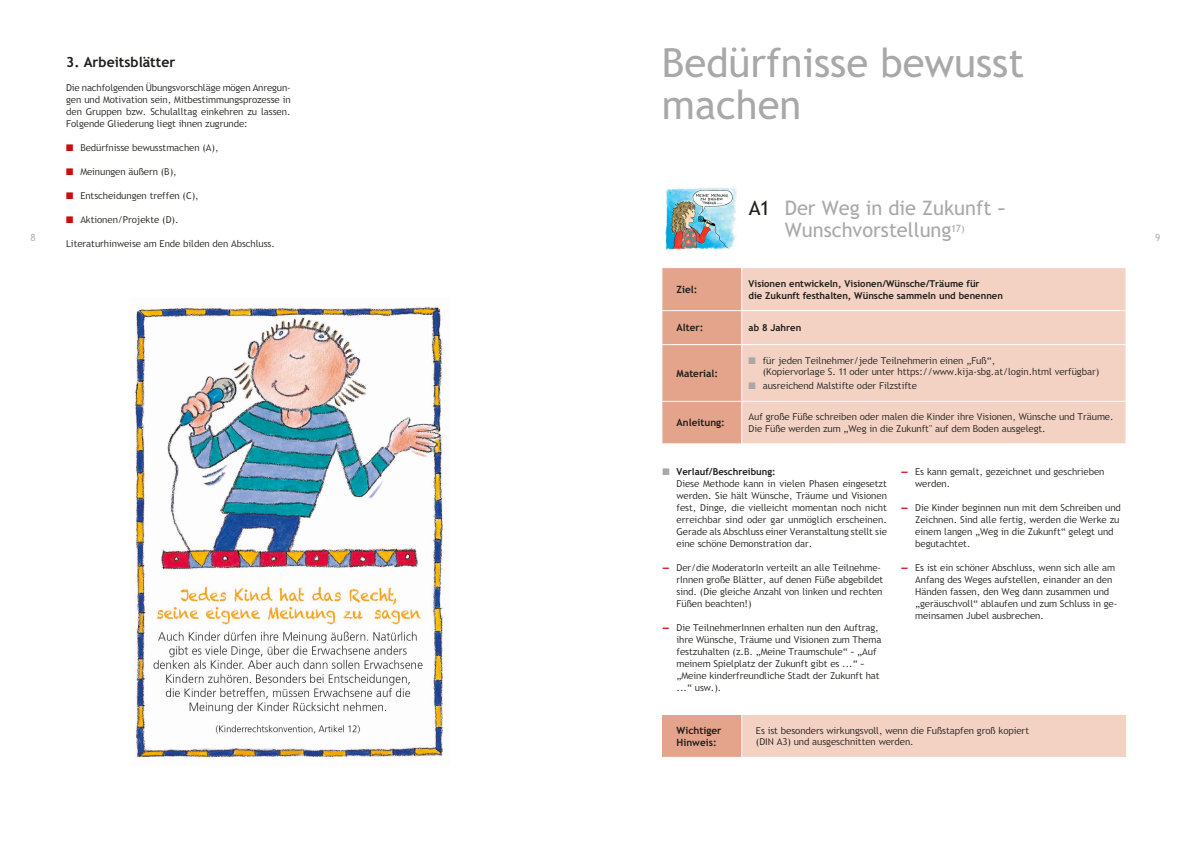
<style>
.page{position:relative;width:1191px;height:842px;background:#fff}
.page>*{position:absolute;margin:0;border:0;box-sizing:border-box;transform-origin:0 0}
.Titel_40_42_grau_nic{font:40px/42px "Trebuchet SBG2";color:#a8a8a8}
.Titel_20_22_grau_45{font:20px/22px "Trebuchet SBG2";color:#a8a8a8;text-align:center}
.Titel_14pt_Zwischenü{font:700 14px "Trebuchet SBG2";color:#1d1d1b}
.Tabelle_10pt_bold{font:700 10px/12px "Trebuchet SBG2";color:#1d1d1b}
.t1{font:10px "Trebuchet SBG2";color:#b2b2b2}
.FT_light_9_5_11_5_Bl{font:300 9.5px/12px "Trebuchet SBG2";color:#1d1d1b}
.Tabelle_light_9_5pt{font:300 9.5px/11.4px "Trebuchet SBG2";color:#1d1d1b}
.Tabelle_light_9_5pt-2{font:700 9.5px/11.4px "Trebuchet SBG2";color:#1d1d1b}
.s1{color:#d20b11}
.s2{color:#1d1d1b}
.s3{color:#a8a8a8}
.s4{font-weight:900;color:#d20b11}
</style>
<div class="page">
<img style="left:133px;top:306px;width:311px;height:453px">
<div style="left:744px;top:268px;width:381px;height:175px;background:#f3d2c4"></div>
<hr style="left:744px;top:310px;width:381px;height:1px;background:#fff">
<hr style="left:744px;top:344px;width:381px;height:1px;background:#fff">
<hr style="left:744px;top:401px;width:381px;height:1px;background:#fff">
<svg style="left:662px;top:268px;width:82px;height:176px;background:#e5a890"></svg>
<img style="left:665px;top:188px;width:71px;height:61px">
<div style="left:662px;top:715px;width:79px;height:43px;background:#e4a48b"></div>
<div style="left:741px;top:715px;width:384px;height:43px;background:#f3d2c4"></div>
<hr style="left:662px;top:757px;width:79px;height:1px;background:#fff">
<hr style="left:741px;top:757px;width:384px;height:1px;background:#fff">
<hr style="left:741px;top:715px;width:1px;height:42px;background:#fff">
<p class="Titel_40_42_grau_nic" style="left:662px;top:42px;width:364px">Bedürfnisse bewusst machen</p>
<p class="Titel_14pt_Zwischenü" style="left:66px;top:53px;width:111px">3. Arbeitsblätter</p>
<p class="FT_light_9_5_11_5_Bl" style="left:66px;top:82px;width:226px;text-align:justify">Die nachfolgenden Übungsvorschläge mögen Anregun&shy;gen und Motivation sein, Mitbestimmungsprozesse in den Gruppen bzw. Schulalltag einkehren zu lassen.<br>Folgende Gliederung liegt ihnen zugrunde:</p>
<p class="FT_light_9_5_11_5_Bl" style="left:66px;top:142px;width:154px"><span class="s1">■</span> Bedürfnisse bewusstmachen (A),</p>
<p class="FT_light_9_5_11_5_Bl" style="left:66px;top:166px;width:112px"><span class="s1">■</span> Meinungen äußern (B),</p>
<p class="FT_light_9_5_11_5_Bl" style="left:66px;top:190px;width:134px"><span class="s1">■</span> Entscheidungen treffen (C),</p>
<p class="FT_light_9_5_11_5_Bl" style="left:66px;top:214px;width:114px"><span class="s1">■</span> Aktionen/Projekte (D).</p>
<p class="FT_light_9_5_11_5_Bl" style="left:66px;top:238px;width:210px">Literaturhinweise am Ende bilden den Abschluss.</p>
<p class="Titel_20_22_grau_45" style="left:748px;top:197px;width:258px"><span class="s2">A1</span> Der Weg in die Zukunft –<br>Wunschvorstellung<sup>17)</sup></p>
<p class="t1" style="left:30px;top:232px;width:7px">8</p>
<p class="t1" style="left:1155px;top:232px;width:7px">9</p>
<p class="Tabelle_10pt_bold" style="left:676px;top:283px;width:22px">Ziel:</p>
<p class="Tabelle_light_9_5pt-2" style="left:748px;top:278px;width:256px">Visionen entwickeln, Visionen/Wünsche/Träume für<br>die Zukunft festhalten, Wünsche sammeln und benennen</p>
<p class="Tabelle_10pt_bold" style="left:676px;top:322px;width:28px">Alter:</p>
<p class="Tabelle_light_9_5pt-2" style="left:748px;top:322px;width:54px">ab 8 Jahren</p>
<p class="Tabelle_10pt_bold" style="left:676px;top:367px;width:43px">Material:</p>
<p class="FT_light_9_5_11_5_Bl" style="left:763px;top:355px;width:338px;line-height:11.4px;text-indent:-14px"><span class="s3">■</span> für jeden Teilnehmer/jede Teilnehmerin einen „Fuß“,<br>(Kopiervorlage S. 11 oder unter https://www.kija-sbg.at/login.html verfügbar)</p>
<p class="FT_light_9_5_11_5_Bl" style="left:748px;top:380px;width:170px"><span class="s3">■</span> ausreichend Malstifte oder Filzstifte</p>
<p class="Tabelle_10pt_bold" style="left:676px;top:417px;width:50px">Anleitung:</p>
<p class="Tabelle_light_9_5pt" style="left:748px;top:411px;width:366px">Auf große Füße schreiben oder malen die Kinder ihre Visionen, Wünsche und Träume.<br>Die Füße werden zum „Weg in die Zukunft" auf dem Boden ausgelegt.</p>
<p class="Tabelle_light_9_5pt-2" style="left:662px;top:466px;width:115px"><span class="s3">■</span> Verlauf/Beschreibung:</p>
<p class="FT_light_9_5_11_5_Bl" style="left:676px;top:478px;width:212px;text-align:justify">Diese Methode kann in vielen Phasen eingesetzt werden. Sie hält Wünsche, Träume und Visionen fest, Dinge, die vielleicht momentan noch nicht erreichbar sind oder gar unmöglich erscheinen.<br>Gerade als Abschluss einer Veranstaltung stellt sie eine schöne Demonstration dar.</p>
<p class="FT_light_9_5_11_5_Bl" style="left:676px;top:562px;width:208px;text-indent:-14px"><span class="s4">—</span> Der/die ModeratorIn verteilt an alle Teilnehme&shy;rInnen große Blätter, auf denen Füße abgebildet sind. (Die gleiche Anzahl von linken und rechten Füßen beachten!)</p>
<p class="FT_light_9_5_11_5_Bl" style="left:676px;top:622px;width:206px;text-indent:-14px"><span class="s4">—</span> Die TeilnehmerInnen erhalten nun den Auftrag, ihre Wünsche, Träume und Visionen zum Thema festzuhalten (z.B. „Meine Traumschule“ – „Auf meinem Spielplatz der Zukunft gibt es ...“ – „Meine kinderfreundliche Stadt der Zukunft hat ...“ usw.).</p>
<p class="FT_light_9_5_11_5_Bl" style="left:915px;top:466px;width:191px;text-indent:-14px"><span class="s4">—</span> Es kann gemalt, gezeichnet und geschrieben werden.</p>
<p class="FT_light_9_5_11_5_Bl" style="left:915px;top:502px;width:207px;text-indent:-14px"><span class="s4">—</span> Die Kinder beginnen nun mit dem Schreiben und Zeichnen. Sind alle fertig, werden die Werke zu einem langen „Weg in die Zukunft“ gelegt und begutachtet.</p>
<p class="FT_light_9_5_11_5_Bl" style="left:915px;top:562px;width:203px;text-indent:-14px"><span class="s4">—</span> Es ist ein schöner Abschluss, wenn sich alle am Anfang des Weges aufstellen, einander an den Händen fassen, den Weg dann zusammen und „geräuschvoll“ ablaufen und zum Schluss in ge&shy;meinsamen Jubel ausbrechen.</p>
<p class="Tabelle_10pt_bold" style="left:676px;top:724px;width:46px">Wichtiger<br>Hinweis:</p>
<p class="Tabelle_light_9_5pt" style="left:756px;top:725px;width:275px">Es ist besonders wirkungsvoll, wenn die Fußstapfen groß kopiert (DIN A3) und ausgeschnitten werden.</p>
</div>
